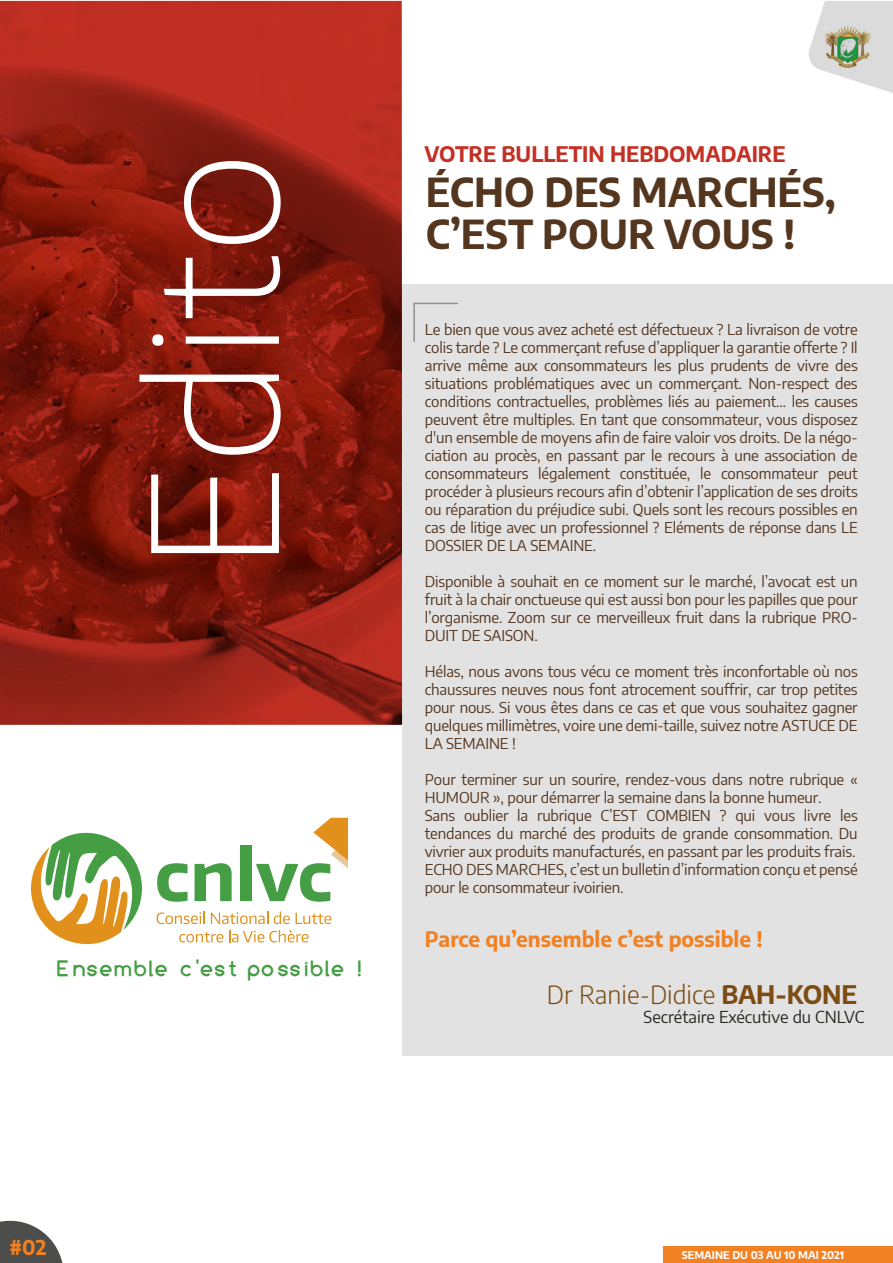
<style>
.page{position:relative;width:893px;height:1263px;background:#fff}
.page>*{position:absolute;margin:0;border:0;box-sizing:border-box;transform-origin:0 0}
.t1{font:100 172.65px "Encode Sans Wide";color:#fff}
.t2{font:700 39.15px/42.5px "Encode Sans";color:#54361f}
.t3{font:300 25.05px "Encode Sans";color:#7c4c14}
.t4{font:700 21.9px "Comfortaa";letter-spacing:.08em;color:#459e44}
.t5{font:700 21px "Encode Sans";color:#f18123}
.t6{font:700 21px "Encode Sans";color:#c43024}
.t7{font:700 20.1px "Encode Sans";color:#f18123}
.t8{font:16.5px "Encode Sans";color:#272724}
.t9{font:15px/18px "Encode Sans";letter-spacing:-.01em;color:#54361f;text-align:justify}
.t10{font:700 10.5px "Encode Sans";color:#fff}
.s1{font-weight:700}
</style>
<div class="page">
<div style="left:402px;top:284px;width:491px;height:772px;background:#e2e2e2"></div>
<img style="left:0;top:1px;width:402px;height:724px">
<div style="left:664px;top:1247px;width:229px;height:16px;background:#f18123"></div>
<svg style="left:0;top:1220px;width:63px;height:43px"></svg>
<svg style="left:413px;top:302px;width:45px;height:40px"></svg>
<svg style="left:31px;top:832px;width:111px;height:113px"></svg>
<svg style="left:157px;top:863px;width:31px;height:39px"></svg>
<svg style="left:195px;top:863px;width:37px;height:38px"></svg>
<div style="left:240px;top:845px;width:11px;height:56px;background:#459e44"></div>
<svg style="left:157px;top:911px;width:48px;height:13px"></svg>
<svg style="left:211px;top:911px;width:57px;height:13px"></svg>
<svg style="left:274px;top:911px;width:16px;height:13px"></svg>
<svg style="left:296px;top:913px;width:35px;height:11px"></svg>
<svg style="left:179px;top:932px;width:44px;height:10px"></svg>
<svg style="left:229px;top:930px;width:79px;height:12px"></svg>
<svg style="left:256px;top:818px;width:92px;height:84px"></svg>
<svg style="left:809px;top:1px;width:84px;height:92px"></svg>
<img style="left:822px;top:23px;width:53px;height:48px">
<h1 class="t1" style="left:101px;top:571px;width:421px;rotate:-90deg">Edito</h1>
<h3 class="t4" style="left:57px;top:956px;width:306px">E nsemble c'est po ssible !</h3>
<h3 class="t6" style="left:424px;top:138px;width:363px">VOTRE BULLETIN HEBDOMADAIRE</h3>
<h2 class="t2" style="left:426px;top:168px;width:411px">ÉCHO DES MARCHÉS,<br>C’EST POUR VOUS !</h2>
<p class="t9" style="left:425px;top:319px;width:434px">Le bien que vous avez acheté est défectueux ? La livraison de votre colis tarde ? Le commerçant refuse d’appliquer la garantie offerte ? Il arrive même aux consommateurs les plus prudents de vivre des situations problématiques avec un commerçant. Non-respect des conditions contractuelles, problèmes liés au paiement… les causes peuvent être multiples. En tant que consommateur, vous disposez d'un ensemble de moyens afin de faire valoir vos droits. De la négo&shy;ciation au procès, en passant par le recours à une association de consommateurs légalement constituée, le consommateur peut procéder à plusieurs recours afin d’obtenir l’application de ses droits ou réparation du préjudice subi. Quels sont les recours possibles en cas de litige avec un professionnel ? Eléments de réponse dans LE DOSSIER DE LA SEMAINE.</p>
<p class="t9" style="left:425px;top:571px;width:434px">Disponible à souhait en ce moment sur le marché, l’avocat est un fruit à la chair onctueuse qui est aussi bon pour les papilles que pour l’organisme. Zoom sur ce merveilleux fruit dans la rubrique PRO-DUIT DE SAISON.</p>
<p class="t9" style="left:425px;top:661px;width:434px">Hélas, nous avons tous vécu ce moment très inconfortable où nos chaussures neuves nous font atrocement souffrir, car trop petites pour nous. Si vous êtes dans ce cas et que vous souhaitez gagner quelques millimètres, voire une demi-taille, suivez notre ASTUCE DE LA SEMAINE !</p>
<p class="t9" style="left:425px;top:769px;width:434px;text-align:left">Pour terminer sur un sourire, rendez-vous dans notre rubrique « HUMOUR », pour démarrer la semaine dans la bonne humeur.<br>Sans oublier la rubrique C’EST COMBIEN ? qui vous livre les tendances du marché des produits de grande consommation. Du vivrier aux produits manufacturés, en passant par les produits frais.<br>ECHO DES MARCHES, c’est un bulletin d’information conçu et pensé pour le consommateur ivoirien.</p>
<h3 class="t5" style="left:425px;top:924px;width:339px">Parce qu’ensemble c’est possible !</h3>
<h3 class="t3" style="left:547px;top:977px;width:312px">Dr Ranie-Didice <span class="s1">BAH-KONE</span></h3>
<p class="t8" style="left:643px;top:1005px;width:222px">Secrétaire Exécutive du CNLVC</p>
<h3 class="t7" style="left:10px;top:1232px;width:38px">#02</h3>
<p class="t10" style="left:682px;top:1247px;width:164px">SEMAINE DU 03 AU 10 MAI 2021</p>
</div>
